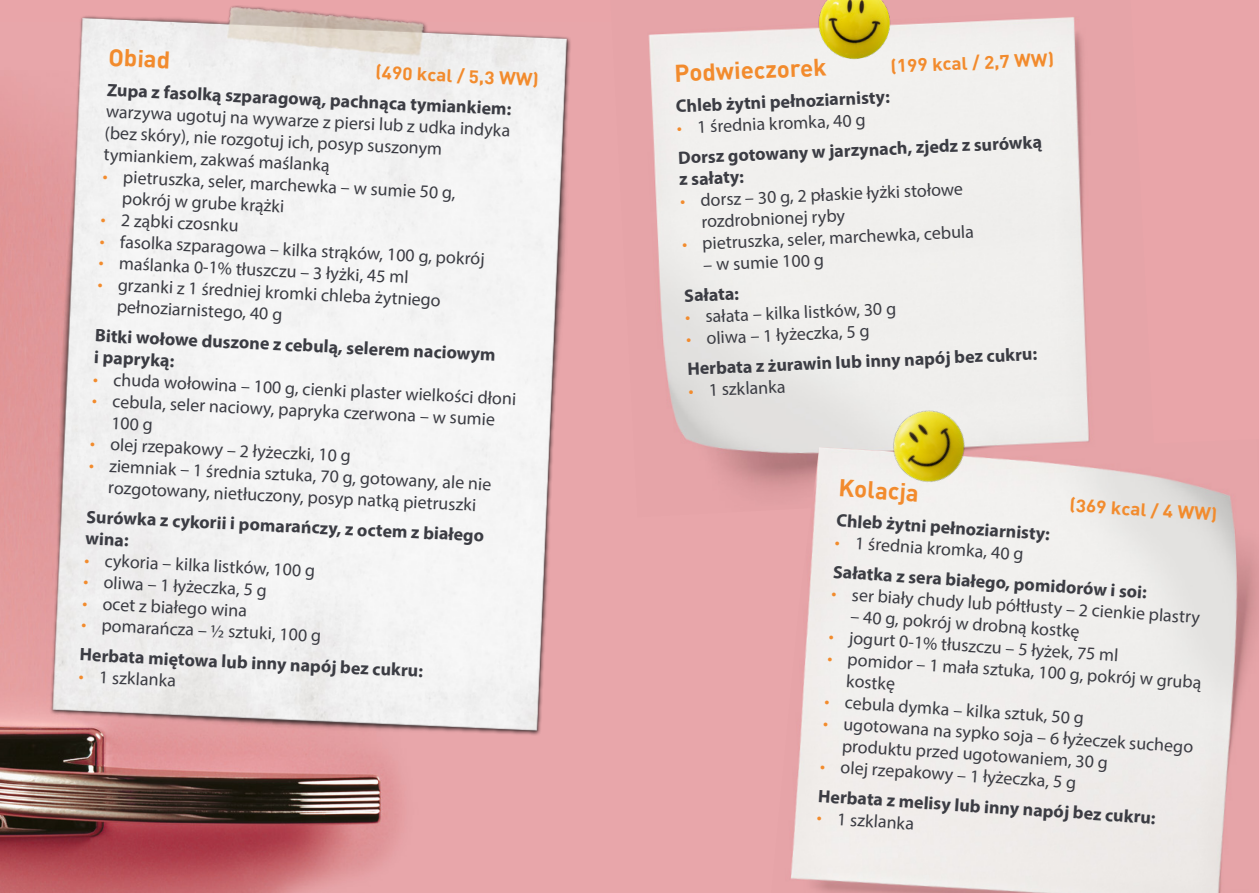
<style>
.page{position:relative;width:1259px;height:893px;background:#e9a5a9}
.page>*{position:absolute;margin:0;border:0;box-sizing:border-box;transform-origin:0 0}
.t1{font:700 24px "DIN Pro";color:#f28b2d}
.t2{font:18px/21.8px "Myriad Pro";color:#3b3c43}
.t3{font:700 18px/22.4px "Myriad Pro";color:#3b3c43}
.t4{font:700 18px "DIN Pro";color:#f28b2d;scale:1.05 1}
.s1{color:#f28b2d}
.s2{font-weight:400;color:#f28b2d}
.s3{font-weight:400}
</style>
<div class="page">
<img style="left:0;top:118px;width:399px;height:775px">
<img style="left:648px;top:17px;width:442px;height:480px">
<img style="left:35px;top:5px;width:536px;height:751px">
<img style="left:771px;top:439px;width:488px;height:454px">
<img style="left:864px;top:378px;width:139px;height:139px">
<img style="left:806px;top:0;width:99px;height:76px">
<h1 class="t1" style="left:109px;top:40px;width:63px;rotate:3deg">Obiad</h1>
<p class="t4" style="left:376px;top:59px;width:157px;rotate:3deg">(490 kcal / 5,3 WW)</p>
<p class="t3" style="left:108px;top:77px;width:406px;rotate:3deg">Zupa z fasolką szparagową, pachnąca tymiankiem:</p>
<p class="t2" style="left:107px;top:99px;width:406px;rotate:3deg">warzywa ugotuj na wywarze z piersi lub z udka indyka (bez skóry), nie rozgotuj ich, posyp suszonym tymiankiem, zakwaś maślanką</p>
<p class="t2" style="left:124px;top:165px;width:334px;text-indent:-20px;rotate:3deg"><span class="s1">•</span> pietruszka, seler, marchewka – w sumie 50 g, pokrój w grube krążki</p>
<p class="t2" style="left:101px;top:208px;width:139px;rotate:3deg"><span class="s1">•</span> 2 ząbki czosnku</p>
<p class="t2" style="left:100px;top:229px;width:387px;rotate:3deg"><span class="s1">•</span> fasolka szparagowa – kilka strąków, 100 g, pokrój</p>
<p class="t2" style="left:99px;top:250px;width:312px;rotate:3deg"><span class="s1">•</span> maślanka 0-1% tłuszczu – 3 łyżki, 45 ml</p>
<p class="t2" style="left:119px;top:273px;width:324px;text-indent:-20px;rotate:3deg"><span class="s1">•</span> grzanki z 1 średniej kromki chleba żytniego pełnoziarnistego, 40 g</p>
<p class="t3" style="left:96px;top:323px;width:402px;rotate:3deg">Bitki wołowe duszone z cebulą, selerem naciowym i papryką:</p>
<p class="t2" style="left:94px;top:366px;width:425px;rotate:3deg"><span class="s1">•</span> chuda wołowina – 100 g, cienki plaster wielkości dłoni</p>
<p class="t2" style="left:113px;top:389px;width:384px;line-height:22.4px;text-indent:-20px;rotate:3deg"><span class="s1">•</span> cebula, seler naciowy, papryka czerwona – w sumie<br>100 g</p>
<p class="t2" style="left:91px;top:432px;width:263px;rotate:3deg"><span class="s1">•</span> olej rzepakowy – 2 łyżeczki, 10 g</p>
<p class="t2" style="left:90px;top:453px;width:404px;text-align:center;rotate:3deg"><span class="s1">•</span> ziemniak – 1 średnia sztuka, 70 g, gotowany, ale nie rozgotowany, nietłuczony, posyp natką pietruszki</p>
<p class="t3" style="left:87px;top:504px;width:399px;rotate:3deg">Surówka z cykorii i pomarańczy, z octem z białego wina:</p>
<p class="t2" style="left:85px;top:548px;width:232px;rotate:3deg"><span class="s1">•</span> cykoria – kilka listków, 100 g</p>
<p class="t2" style="left:84px;top:570px;width:185px;rotate:3deg"><span class="s1">•</span> oliwa – 1 łyżeczka, 5 g</p>
<p class="t2" style="left:83px;top:591px;width:166px;rotate:3deg"><span class="s1">•</span> ocet z białego wina</p>
<p class="t3" style="left:82px;top:608px;width:345px;line-height:29.8px;rotate:3deg"><span class="s2">•</span> <span class="s3">pomarańcza – ½ sztuki, 100 g<br></span>Herbata miętowa lub inny napój bez cukru:</p>
<p class="t2" style="left:79px;top:665px;width:99px;rotate:3deg"><span class="s1">•</span> 1 szklanka</p>
<h1 class="t1" style="left:674px;top:56px;width:154px;rotate:-2deg">Podwieczorek</h1>
<p class="t4" style="left:890px;top:53px;width:157px;rotate:-2deg">(199 kcal / 2,7 WW)</p>
<p class="t3" style="left:675px;top:93px;width:215px;rotate:-2deg">Chleb żytni pełnoziarnisty:</p>
<p class="t3" style="left:676px;top:112px;width:366px;line-height:29.4px;rotate:-2deg"><span class="s2">•</span> <span class="s3">1 średnia kromka, 40 g<br></span>Dorsz gotowany w jarzynach, zjedz z surówką</p>
<p class="t3" style="left:679px;top:167px;width:66px;rotate:-2deg">z sałaty:</p>
<p class="t2" style="left:700px;top:187px;width:264px;line-height:22.2px;text-indent:-21px;rotate:-2deg"><span class="s1">•</span> dorsz – 30 g, 2 płaskie łyżki stołowe rozdrobnionej ryby</p>
<p class="t2" style="left:681px;top:232px;width:294px;rotate:-2deg"><span class="s1">•</span> pietruszka, seler, marchewka, cebula</p>
<p class="t2" style="left:703px;top:253px;width:122px;rotate:-2deg">– w sumie 100 g</p>
<p class="t3" style="left:684px;top:284px;width:56px;rotate:-2deg">Sałata:</p>
<p class="t2" style="left:685px;top:305px;width:213px;rotate:-2deg"><span class="s1">•</span> sałata – kilka listków, 30 g</p>
<p class="t3" style="left:685px;top:323px;width:352px;line-height:29.4px;rotate:-2deg"><span class="s2">•</span> <span class="s3">oliwa – 1 łyżeczka, 5 g<br></span>Herbata z żurawin lub inny napój bez cukru:</p>
<p class="t2" style="left:688px;top:379px;width:99px;rotate:-2deg"><span class="s1">•</span> 1 szklanka</p>
<h1 class="t1" style="left:840px;top:471px;width:82px;rotate:4deg">Kolacja</h1>
<p class="t4" style="left:1070px;top:492px;width:143px;rotate:4deg">(369 kcal / 4 WW)</p>
<p class="t3" style="left:837px;top:508px;width:215px;rotate:4deg">Chleb żytni pełnoziarnisty:</p>
<p class="t3" style="left:836px;top:526px;width:316px;line-height:29.8px;rotate:4deg"><span class="s2">•</span> <span class="s3">1 średnia kromka, 40 g<br></span>Sałatka z sera białego, pomidorów i soi:</p>
<p class="t2" style="left:832px;top:581px;width:370px;rotate:4deg"><span class="s1">•</span> ser biały chudy lub półtłusty – 2 cienkie plastry</p>
<p class="t2" style="left:851px;top:604px;width:231px;rotate:4deg">– 40 g, pokrój w drobną kostkę</p>
<p class="t2" style="left:829px;top:625px;width:292px;rotate:4deg"><span class="s1">•</span> jogurt 0-1% tłuszczu – 5 łyżek, 75 ml</p>
<p class="t2" style="left:848px;top:647px;width:356px;line-height:22.2px;text-indent:-20px;rotate:4deg"><span class="s1">•</span> pomidor – 1 mała sztuka, 100 g, pokrój w grubą kostkę</p>
<p class="t2" style="left:825px;top:689px;width:261px;rotate:4deg"><span class="s1">•</span> cebula dymka – kilka sztuk, 50 g</p>
<p class="t2" style="left:844px;top:712px;width:352px;text-indent:-20px;rotate:4deg"><span class="s1">•</span> ugotowana na sypko soja – 6 łyżeczek suchego produktu przed ugotowaniem, 30 g</p>
<p class="t3" style="left:821px;top:750px;width:340px;line-height:30px;rotate:4deg"><span class="s2">•</span> <span class="s3">olej rzepakowy – 1 łyżeczka, 5 g<br></span>Herbata z melisy lub inny napój bez cukru:</p>
<p class="t2" style="left:818px;top:806px;width:99px;rotate:4deg"><span class="s1">•</span> 1 szklanka</p>
</div>
